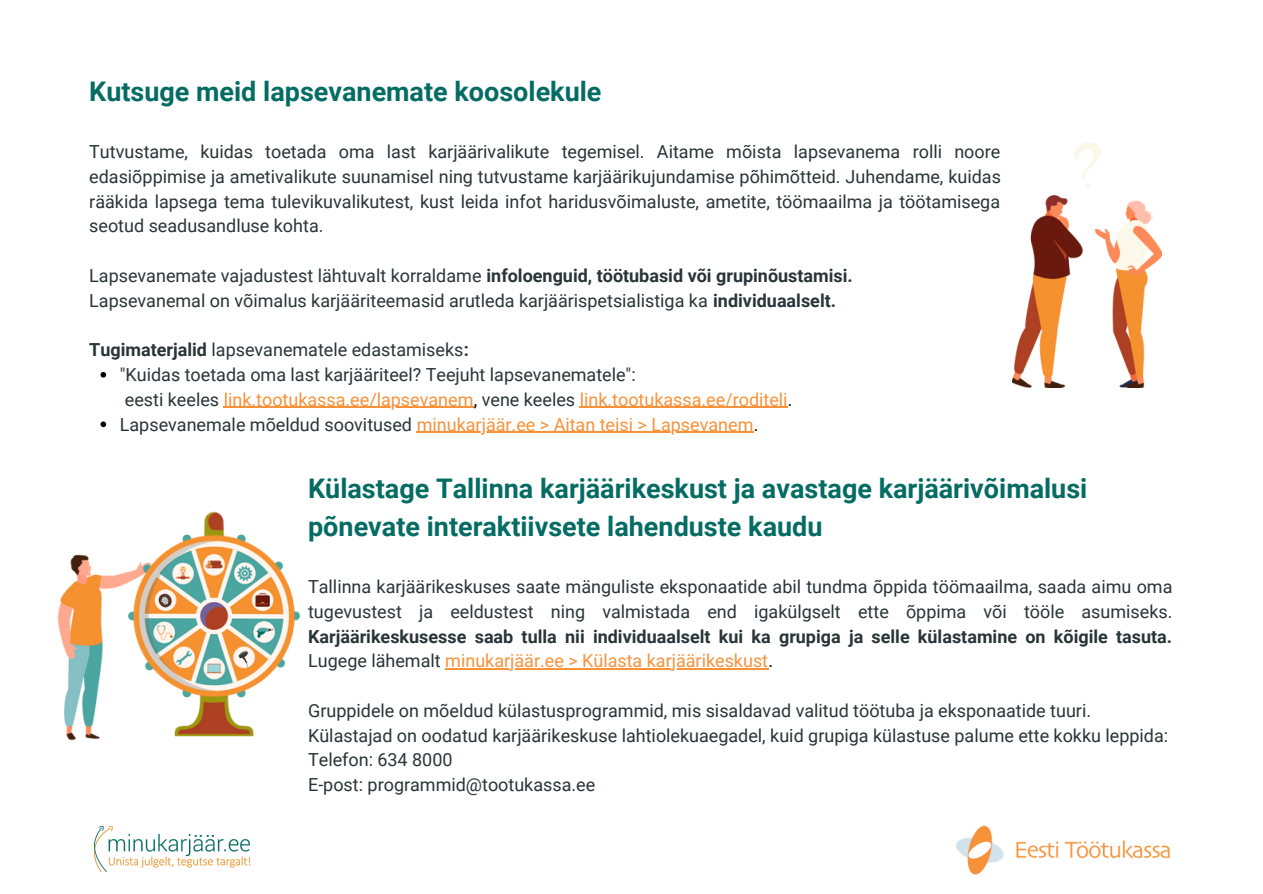
<style>
.page{position:relative;width:1263px;height:894px;background:#fff}
.page>*{position:absolute;margin:0;border:0;box-sizing:border-box;transform-origin:0 0}
.t1{font:700 27px/37px "Roboto";color:#046c63}
.t2{font:18px/24.8px "Roboto";color:#293439;text-align:justify}
.t3{font:18px "Roboto";color:#f7923a}
.s1{font-weight:700}
.s2{color:#293439}
.s3{color:#000}
.s4{color:#f7923a}
</style>
<div class="page">
<img style="left:57px;top:511px;width:244px;height:229px">
<img style="left:1012px;top:143px;width:150px;height:244px">
<svg style="left:101px;top:372px;width:5px;height:5px"></svg>
<svg style="left:101px;top:421px;width:5px;height:6px"></svg>
<hr style="left:417px;top:431px;width:337px;height:1px;background:#f7923a">
<hr style="left:224px;top:407px;width:250px;height:1px;background:#f7923a">
<hr style="left:580px;top:407px;width:208px;height:1px;background:#f7923a">
<hr style="left:445px;top:668px;width:324px;height:1px;background:#f7923a">
<img style="left:94px;top:826px;width:157px;height:46px">
<img style="left:956px;top:825px;width:214px;height:50px">
<p class="t1" style="left:89px;top:73px;width:514px">Kutsuge meid lapsevanemate koosolekule</p>
<p class="t2" style="left:89px;top:139px;width:913px">Tutvustame, kuidas toetada oma last karjäärivalikute tegemisel. Aitame mõista lapsevanema rolli noore edasiõppimise ja ametivalikute suunamisel ning tutvustame karjäärikujundamise põhimõtteid. Juhendame, kuidas rääkida lapsega tema tulevikuvalikutest, kust leida infot haridusvõimaluste, ametite, töömaailma ja töötamisega seotud seadusandluse kohta.</p>
<p class="t2" style="left:89px;top:263px;width:765px">Lapsevanemate vajadustest lähtuvalt korraldame <span class="s1">infoloenguid, töötubasid või grupinõustamisi.</span></p>
<p class="t2" style="left:89px;top:288px;width:748px">Lapsevanemal on võimalus karjääriteemasid arutleda karjäärispetsialistiga ka <span class="s1">individuaalselt.</span></p>
<p class="t2" style="left:89px;top:337px;width:381px"><span class="s1">Tugimaterjalid</span> lapsevanematele edastamiseks<span class="s1">:</span></p>
<p class="t3" style="left:125px;top:389px;width:669px"><span class="s2">eesti keeles</span> link.tootukassa.ee/lapsevanem<span class="s3">,</span> <span class="s2">vene keeles</span> link.tootukassa.ee/roditeli<span class="s3">.</span></p>
<p class="t2" style="left:120px;top:362px;width:517px">"Kuidas toetada oma last karjääriteel? Teejuht lapsevanematele":</p>
<p class="t3" style="left:120px;top:413px;width:640px"><span class="s2">Lapsevanemale mõeldud soovitused</span> minukarjäär.ee &gt; Aitan teisi &gt; Lapsevanem<span class="s3">.</span></p>
<p class="t1" style="left:308px;top:470px;width:781px">Külastage Tallinna karjäärikeskust ja avastage karjäärivõimalusi põnevate interaktiivsete lahenduste kaudu</p>
<p class="t2" style="left:308px;top:574px;width:866px">Tallinna karjäärikeskuses saate mänguliste eksponaatide abil tundma õppida töömaailma, saada aimu oma tugevustest ja eeldustest ning valmistada end igakülgselt ette õppima või tööle asumiseks.<br><span class="s1">Karjäärikeskusesse saab tulla nii individuaalselt kui ka grupiga ja selle külastamine on kõigile tasuta.<br></span>Lugege lähemalt <span class="s4">minukarjäär.ee &gt; Külasta karjäärikeskust</span><span class="s3">.</span></p>
<p class="t2" style="left:308px;top:698px;width:784px">Gruppidele on mõeldud külastusprogrammid, mis sisaldavad valitud töötuba ja eksponaatide tuuri.</p>
<p class="t2" style="left:308px;top:722px;width:862px">Külastajad on oodatud karjäärikeskuse lahtiolekuaegadel, kuid grupiga külastuse palume ette kokku leppida:</p>
<p class="t2" style="left:308px;top:747px;width:146px">Telefon: 634 8000</p>
<p class="t2" style="left:308px;top:772px;width:289px">E-post: programmid@tootukassa.ee</p>
</div>
